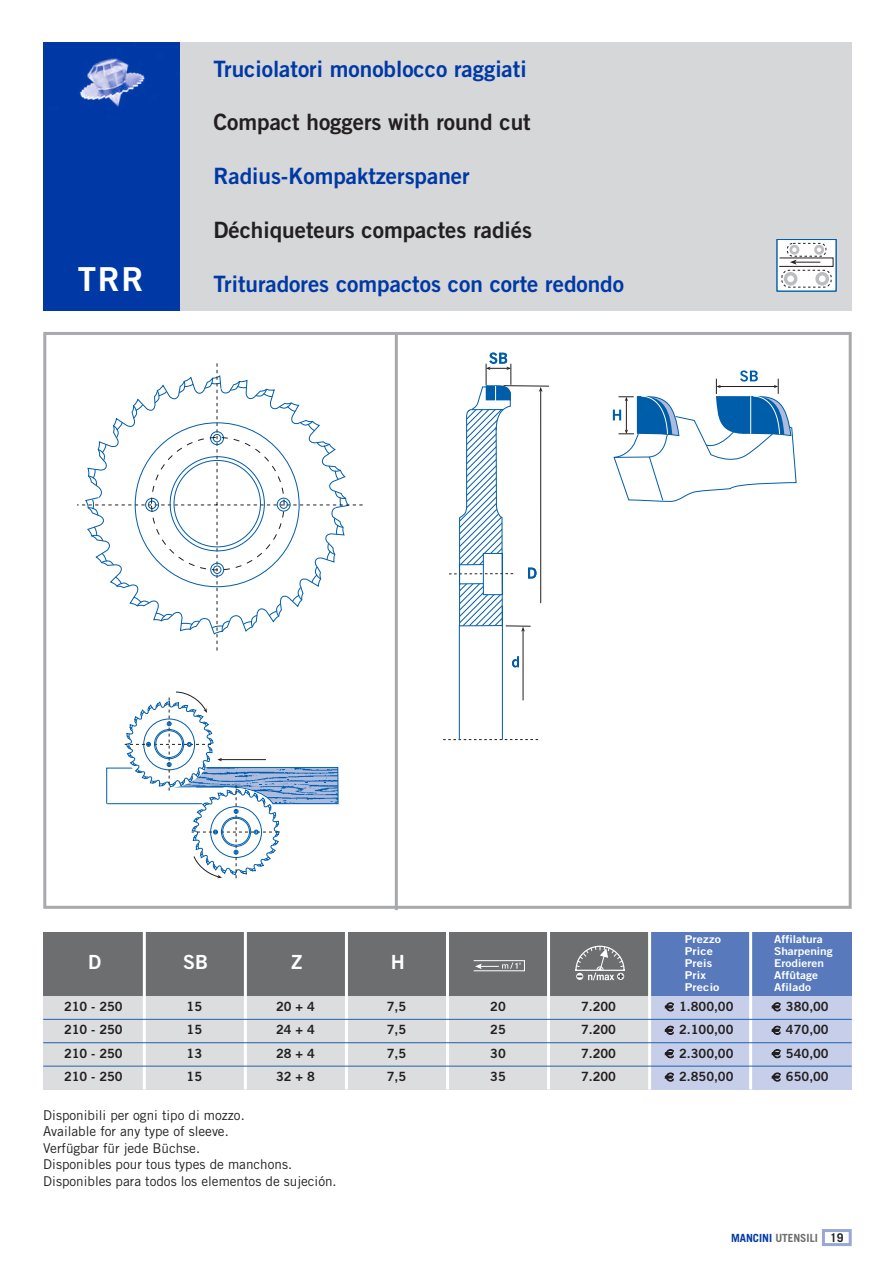
<style>
.page{position:relative;width:895px;height:1265px;background:#fff}
.page>*{position:absolute;margin:0;border:0;box-sizing:border-box;transform-origin:0 0}
.t1{font:33px "Trade Gothic Bold Two";color:#fff}
.t2{font:22.5px "Trade Gothic Bold Two";color:#0039a6}
.t3{font:22.5px "Trade Gothic Bold Two";color:#231f20}
.t4{font:19.5px "Trade Gothic Bold Two";color:#fff}
.t5{font:13.5px/16.5px "Trade Gothic";color:#231f20}
.t6{font:12.75px/23.4px "Trade Gothic Bold Two";color:#231f20;text-align:justify}
.t7{font:700 11.25px "Trade Gothic";color:#6d6e70}
.t8{font:10.8px/12px "Trade Gothic Bold Two";letter-spacing:.005em;color:#fff;scale:1.1 1}
.t9{font:10.8px/12px "Trade Gothic Bold Two";letter-spacing:.005em;color:#fff;scale:1.15 1}
.s1{color:#0039a6}
.s2{font-size:12px;color:#231f20}
</style>
<div class="page">
<div style="left:821px;top:1228px;width:30px;height:17px;border:3px solid #98a7d5"></div>
<div style="left:43px;top:43px;width:808px;height:268px;background:#d5d7d8"></div>
<div style="left:43px;top:43px;width:136px;height:268px;background:#0039a6"></div>
<svg style="left:776px;top:239px;width:60px;height:52px"></svg>
<div style="left:779px;top:258px;width:54px;height:8px;background:#fff"></div>
<div style="left:781px;top:270px;width:50px;height:17px;background:#fff;border:1px dashed #231f20;border-radius:7px"></div>
<div style="left:787px;top:243px;width:39px;height:13px;background:#fff;border:1px dashed #231f20;border-radius:6px"></div>
<div style="left:778px;top:257px;width:55px;height:10px;border:1px solid #231f20"></div>
<svg style="left:790px;top:259px;width:30px;height:6px"></svg>
<svg style="left:783px;top:272px;width:14px;height:13px"></svg>
<svg style="left:789px;top:245px;width:10px;height:10px"></svg>
<svg style="left:814px;top:245px;width:10px;height:10px"></svg>
<svg style="left:815px;top:272px;width:13px;height:13px"></svg>
<div style="left:787px;top:275px;width:6px;height:7px;background:#fff;border-radius:50%"></div>
<div style="left:818px;top:275px;width:7px;height:7px;background:#fff;border-radius:50%"></div>
<svg style="left:792px;top:247px;width:4px;height:5px"></svg>
<svg style="left:816px;top:247px;width:5px;height:5px"></svg>
<div style="left:43px;top:332px;width:808px;height:576px;border:3px solid #a7a9ac"></div>
<svg style="left:77px;top:363px;width:286px;height:288px"></svg>
<div style="left:213px;top:434px;width:8px;height:8px;border:1px solid #005daa;border-radius:50%"></div>
<div style="left:210px;top:431px;width:14px;height:14px;border:1px solid #005daa;border-radius:50%"></div>
<div style="left:148px;top:501px;width:8px;height:8px;border:1px solid #005daa;border-radius:50%"></div>
<div style="left:145px;top:498px;width:14px;height:13px;border:1px solid #005daa;border-radius:50%"></div>
<div style="left:213px;top:565px;width:8px;height:8px;border:1px solid #005daa;border-radius:50%"></div>
<div style="left:210px;top:563px;width:14px;height:13px;border:1px solid #005daa;border-radius:50%"></div>
<div style="left:279px;top:500px;width:8px;height:8px;border:1px solid #005daa;border-radius:50%"></div>
<div style="left:277px;top:498px;width:13px;height:13px;border:1px solid #005daa;border-radius:50%"></div>
<svg style="left:612px;top:370px;width:184px;height:132px"></svg>
<svg style="left:443px;top:352px;width:106px;height:389px"></svg>
<hr style="left:471px;top:409px;width:32px;height:1px;background:#005daa">
<svg style="left:106px;top:691px;width:233px;height:188px"></svg>
<hr style="left:395px;top:334px;width:3px;height:576px;background:#a7a9ac">
<div style="left:43px;top:995px;width:681px;height:94px;background:#dcddde"></div>
<div style="left:651px;top:995px;width:200px;height:94px;background:#c7cee9"></div>
<div style="left:43px;top:931px;width:808px;height:64px;background:#6d6e70"></div>
<div style="left:649px;top:931px;width:202px;height:64px;background:#5879bc"></div>
<hr style="left:143px;top:931px;width:3px;height:158px;background:#fff">
<hr style="left:244px;top:931px;width:3px;height:158px;background:#fff">
<hr style="left:345px;top:931px;width:3px;height:158px;background:#fff">
<hr style="left:446px;top:931px;width:3px;height:158px;background:#fff">
<hr style="left:547px;top:931px;width:3px;height:158px;background:#fff">
<hr style="left:648px;top:931px;width:3px;height:158px;background:#fff">
<hr style="left:749px;top:931px;width:3px;height:158px;background:#fff">
<hr style="left:43px;top:1018px;width:808px;height:1px;background:#1f62ae">
<hr style="left:43px;top:1042px;width:808px;height:1px;background:#1f62ae">
<hr style="left:43px;top:1065px;width:808px;height:1px;background:#1f62ae">
<div style="left:473px;top:960px;width:51px;height:11px;border:1px solid #fff"></div>
<svg style="left:475px;top:962px;width:45px;height:7px"></svg>
<svg style="left:575px;top:945px;width:50px;height:35px"></svg>
<h2 class="t2" style="left:213px;top:60px;width:314px">Truciolatori monoblocco raggiati</h2>
<h2 class="t3" style="left:213px;top:114px;width:319px">Compact hoggers with round cut</h2>
<h2 class="t2" style="left:213px;top:168px;width:258px">Radius-Kompaktzerspaner</h2>
<h2 class="t3" style="left:213px;top:221px;width:320px">Déchiqueteurs compactes radiés</h2>
<h1 class="t1" style="left:78px;top:267px;width:67px">TRR</h1>
<h2 class="t2" style="left:213px;top:275px;width:412px">Trituradores compactos con corte redondo</h2>
<h3 class="t4" style="left:88px;top:954px;width:15px">D</h3>
<h3 class="t4" style="left:183px;top:954px;width:26px">SB</h3>
<h3 class="t4" style="left:291px;top:954px;width:12px">Z</h3>
<h3 class="t4" style="left:390px;top:954px;width:16px">H</h3>
<p class="t9" style="left:684px;top:933px;width:33px">Prezzo<br>Price<br>Preis<br>Prix<br>Precio</p>
<p class="t8" style="left:774px;top:933px;width:55px">Affilatura<br>Sharpening<br>Erodieren<br>Affûtage<br>Afilado</p>
<p class="t6" style="left:64px;top:995px;width:60px">210 - 250<br>210 - 250<br>210 - 250<br>210 - 250</p>
<p class="t6" style="left:187px;top:995px;width:17px">15<br>15<br>13<br>15</p>
<p class="t6" style="left:276px;top:995px;width:40px">20 + 4<br>24 + 4<br>28 + 4<br>32 + 8</p>
<p class="t6" style="left:387px;top:995px;width:21px">7,5<br>7,5<br>7,5<br>7,5</p>
<p class="t6" style="left:490px;top:995px;width:17px">20<br>25<br>30<br>35</p>
<p class="t6" style="left:581px;top:995px;width:36px">7.200<br>7.200<br>7.200<br>7.200</p>
<p class="t6" style="left:679px;top:995px;width:56px">1.800,00<br>2.100,00<br>2.300,00<br>2.850,00</p>
<p class="t6" style="left:785px;top:995px;width:44px">380,00<br>470,00<br>540,00<br>650,00</p>
<p class="t5" style="left:43px;top:1107px;width:295px">Disponibili per ogni tipo di mozzo.<br>Available for any type of sleeve.<br>Verfügbar für jede Büchse.<br>Disponibles pour tous types de manchons.<br>Disponibles para todos los elementos de sujeción.</p>
<p class="t7" style="left:731px;top:1233px;width:114px"><span class="s1">MANCINI</span> UTENSILI <span class="s2">19</span></p>
</div>
